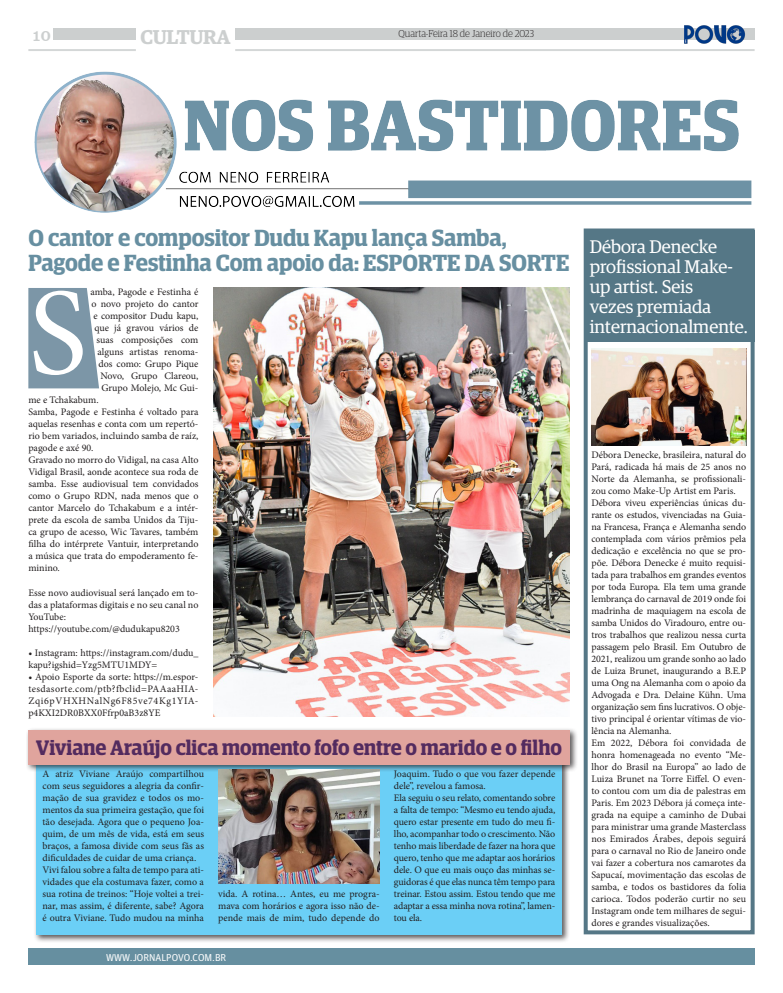
<style>
.page{position:relative;width:783px;height:993px;background:#fff}
.page>*{position:absolute;margin:0;border:0;box-sizing:border-box;transform-origin:0 0}
.t1{font:124px "Minion Pro";color:#fff}
.t2{font:600 23.4px/25.5px "Guardian Egyptian Display";letter-spacing:-.005em;color:#678fa1}
.t3{font:600 21px "Guardian Egyptian Display";letter-spacing:-.005em;color:#532b5f}
.t4{font:600 20px "Guardian Egyptian";letter-spacing:-.02em;color:#cccfcf}
.t5{font:18.3px/20px "Guardian Egyptian";color:#fff}
.t6{font:16px "Clarendon BT";color:#cccfcf}
.t7{font:10px/12px "Minion Pro";color:#231f20;text-align:justify}
.t8{font:300 10px "Guardian Egyptian Display";color:#231f20}
.t9{font:10px "Guardian Agate Sans G1 D Regular";color:#fff}
</style>
<div class="page">
<div style="left:28px;top:947px;width:726px;height:17px;background:#668fa0"></div>
<div style="left:235px;top:28px;width:519px;height:12px;background:#cccfcf"></div>
<div style="left:54px;top:28px;width:82px;height:12px;background:#cccfcf"></div>
<hr style="left:28px;top:49px;width:108px;height:2px;background:#cccfcf">
<hr style="left:235px;top:49px;width:519px;height:2px;background:#cccfcf">
<div style="left:33px;top:752px;width:537px;height:190px;background:#231f20;opacity:.75"></div>
<div style="left:36px;top:754px;width:525px;height:180px;background:#6bcff6"></div>
<div style="left:26px;top:727px;width:551px;height:45px;background:#231f20;opacity:.75"></div>
<div style="left:28px;top:729px;width:541px;height:34px;background:#e0a49d"></div>
<svg style="left:28px;top:288px;width:71px;height:100px;background:#879fae"></svg>
<img style="left:34px;top:71px;width:718px;height:142px">
<div style="left:583px;top:228px;width:171px;height:706px;border:4px solid #557786"></div>
<div style="left:583px;top:230px;width:171px;height:111px;background:#557786"></div>
<img style="left:213px;top:288px;width:356px;height:427px">
<img style="left:591px;top:348px;width:155px;height:97px">
<img style="left:218px;top:769px;width:161px;height:114px">
<img style="left:684px;top:25px;width:61px;height:19px">
<h3 class="t6" style="left:31px;top:25px;width:21px">10</h3>
<p class="t8" style="left:398px;top:28px;width:137px">Quarta-Feira 18 de Janeiro de 2023</p>
<h3 class="t4" style="left:140px;top:22px;width:92px">CULTURA</h3>
<p class="t2" style="left:28px;top:224px;width:542px">O cantor e compositor Dudu Kapu lança Samba,<br>Pagode e Festinha Com apoio da: ESPORTE DA SORTE</p>
<p class="t5" style="left:589px;top:235px;width:160px">Débora Denecke profissional Make&shy;up artist. Seis<br>vezes premiada internacionalmente.</p>
<p class="t7" style="left:90px;top:286px;width:110px">amba, Pagode e Festinha é</p>
<p class="t7" style="left:91px;top:298px;width:109px">o novo projeto do cantor</p>
<p class="t7" style="left:93px;top:310px;width:106px">e compositor Dudu kapu,</p>
<p class="t7" style="left:94px;top:322px;width:106px">que já gravou vários de</p>
<p class="t7" style="left:96px;top:334px;width:103px">suas composições com</p>
<p class="t7" style="left:97px;top:346px;width:103px">alguns artistas renoma-</p>
<p class="t7" style="left:98px;top:358px;width:101px">dos como: Grupo Pique</p>
<p class="t7" style="left:100px;top:370px;width:100px">Novo, Grupo Clareou,</p>
<p class="t7" style="left:101px;top:382px;width:99px">Grupo Molejo, Mc Gui-</p>
<p class="t7" style="left:28px;top:394px;width:72px">me e Tchakabum.</p>
<p class="t7" style="left:28px;top:406px;width:172px">Samba, Pagode e Festinha é voltado para aquelas resenhas e conta com um repertó&shy;rio bem variados, incluindo samba de raíz, pagode e axé 90.</p>
<p class="t7" style="left:28px;top:454px;width:172px">Gravado no morro do Vidigal, na casa Alto Vidigal Brasil, aonde acontece sua roda de samba. Esse audiovisual tem convidados como o Grupo RDN, nada menos que o cantor Marcelo do Tchakabum e a intér&shy;prete da escola de samba Unidos da Tiju&shy;ca grupo de acesso, Wic Tavares, também filha do intérprete Vantuir, interpretando a música que trata do empoderamento fe&shy;minino.</p>
<p class="t7" style="left:28px;top:586px;width:172px">Esse novo audiovisual será lançado em to&shy;das a plataformas digitais e no seu canal no YouTube:</p>
<p class="t7" style="left:28px;top:622px;width:153px">https://youtube.com/@dudukapu8203</p>
<p class="t7" style="left:28px;top:646px;width:171px">• Instagram: https://instagram.com/dudu_ kapu?igshid=Yzg5MTU1MDY=</p>
<p class="t7" style="left:28px;top:670px;width:172px">• Apoio Esporte da sorte: https://m.espor&shy;tesdasorte.com/ptb?fbclid=PAAaaHIA-Zqi6pVHXHNalNg6F85ve74Kg1YIA&shy;p4KXI2DR0BXX0Ffrp0aB3z8YE</p>
<p class="t3" style="left:36px;top:735px;width:527px">Viviane Araújo clica momento fofo entre o marido e o filho</p>
<p class="t1" style="left:28px;top:250px;width:60px">S</p>
<p class="t7" style="left:591px;top:448px;width:156px">Débora Denecke, brasileira, natural do Pará, radicada há mais de 25 anos no Norte da Alemanha, se profissionali&shy;zou como Make-Up Artist em Paris.</p>
<p class="t7" style="left:591px;top:496px;width:156px">Débora viveu experiências únicas du&shy;rante os estudos, vivenciadas na Guia&shy;na Francesa, França e Alemanha sendo contemplada com vários prêmios pela dedicação e excelência no que se pro&shy;põe. Débora Denecke é muito requisi&shy;tada para trabalhos em grandes eventos por toda Europa. Ela tem uma grande lembrança do carnaval de 2019 onde foi madrinha de maquiagem na escola de samba Unidos do Viradouro, entre ou&shy;tros trabalhos que realizou nessa curta passagem pelo Brasil. Em Outubro de 2021, realizou um grande sonho ao lado de Luiza Brunet, inaugurando a B.E.P uma Ong na Alemanha com o apoio da Advogada e Dra. Delaine Kühn. Uma organização sem fins lucrativos. O obje&shy;tivo principal é orientar vítimas de vio&shy;lência na Alemanha.</p>
<p class="t7" style="left:591px;top:736px;width:156px">Em 2022, Débora foi convidada de honra homenageada no evento “Me&shy;lhor do Brasil na Europa” ao lado de Luiza Brunet na Torre Eiffel. O even&shy;to contou com um dia de palestras em Paris. Em 2023 Débora já começa inte&shy;grada na equipe a caminho de Dubai para ministrar uma grande Masterclass nos Emirados Árabes, depois seguirá para o carnaval no Rio de Janeiro onde vai fazer a cobertura nos camarotes da Sapucaí, movimentação das escolas de samba, e todos os bastidores da folia carioca. Todos poderão curtir no seu Instagram onde tem milhares de segui&shy;dores e grandes visualizações.</p>
<p class="t7" style="left:43px;top:767px;width:163px">A atriz Viviane Araújo compartilhou com seus seguidores a alegria da confir&shy;mação de sua gravidez e todos os mo&shy;mentos da sua primeira gestação, que foi tão desejada. Agora que o pequeno Joa&shy;quim, de um mês de vida, está em seus braços, a famosa divide com seus fãs as dificuldades de cuidar de uma criança.</p>
<p class="t7" style="left:43px;top:863px;width:163px">Vivi falou sobre a falta de tempo para ati&shy;vidades que ela costumava fazer, como a sua rotina de treinos: “Hoje voltei a trei&shy;nar, mas assim, é diferente, sabe? Agora é outra Viviane. Tudo mudou na minha</p>
<p class="t7" style="left:394px;top:767px;width:163px">Joaquim. Tudo o que vou fazer depende dele”, revelou a famosa.</p>
<p class="t7" style="left:394px;top:791px;width:163px">Ela seguiu o seu relato, comentando sobre a falta de tempo: “Mesmo eu tendo ajuda, quero estar presente em tudo do meu fi&shy;lho, acompanhar todo o crescimento. Não tenho mais liberdade de fazer na hora que quero, tenho que me adaptar aos horários dele. O que eu mais ouço das minhas se&shy;guidoras é que elas nunca têm tempo para treinar. Estou assim. Estou tendo que me adaptar a essa minha nova rotina”, lamen&shy;tou ela.</p>
<p class="t7" style="left:218px;top:887px;width:163px">vida. A rotina… Antes, eu me progra&shy;mava com horários e agora isso não de&shy;pende mais de mim, tudo depende do</p>
<p class="t9" style="left:106px;top:949px;width:122px">WWW.JORNALPOVO.COM.BR</p>
</div>
